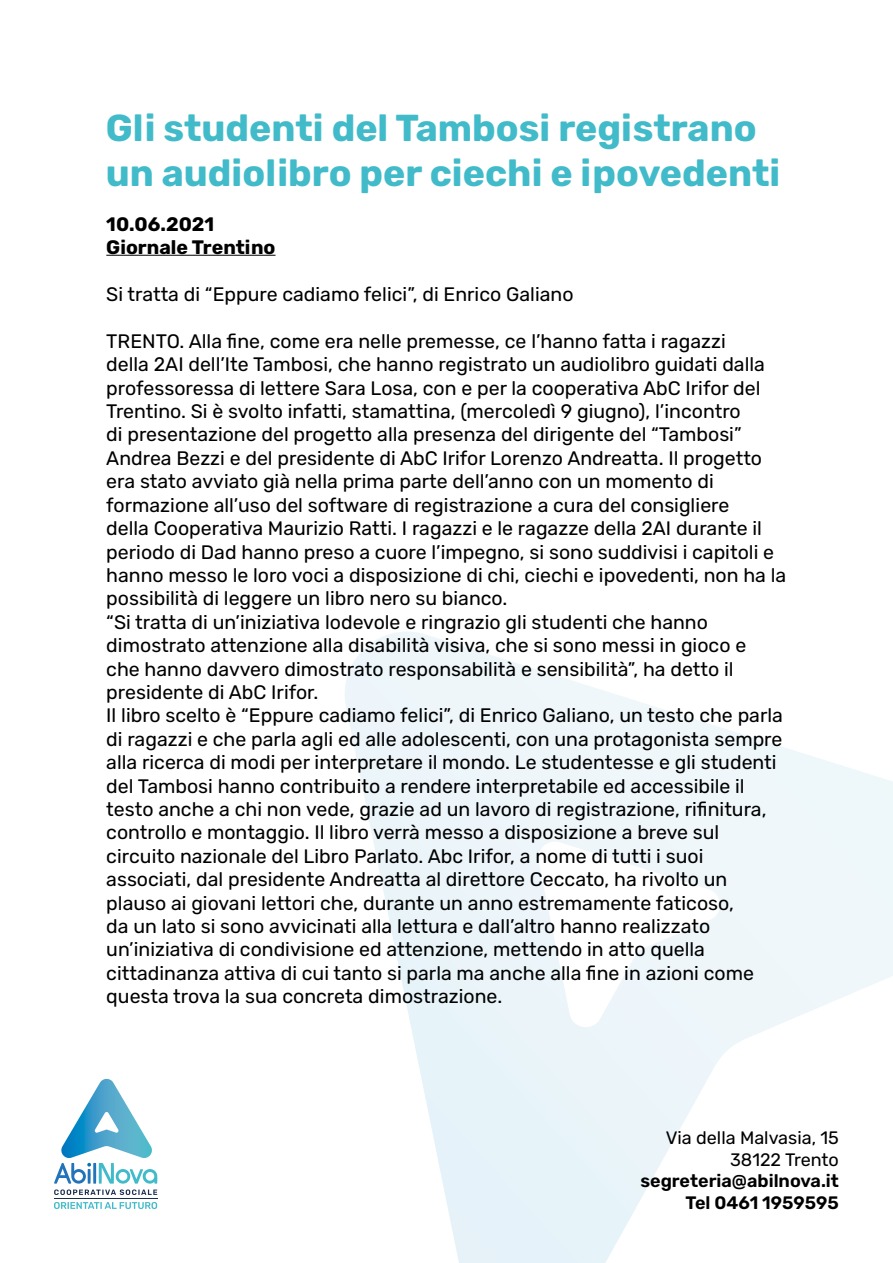
<style>
.page{position:relative;width:893px;height:1263px;background:#fff}
.page>*{position:absolute;margin:0;border:0;box-sizing:border-box;transform-origin:0 0}
.t1{font:700 37.5px/45px "Rubik";color:#41bbc9}
.t2{font:19.5px/23.4px "Rubik";color:#000}
.t3{font:700 19.5px/23.4px "Rubik";color:#000}
.t4{font:600 18px/21.6px "Rubik";color:#000;text-align:right}
.t5{font:18px/21.6px "Rubik";color:#000;text-align:right}
</style>
<div class="page">
<svg style="left:345px;top:632px;width:548px;height:631px"></svg>
<svg style="left:54px;top:1079px;width:103px;height:104px"></svg>
<svg style="left:54px;top:1189px;width:103px;height:6px"></svg>
<svg style="left:54px;top:1202px;width:103px;height:7px"></svg>
<hr style="left:54px;top:1198px;width:103px;height:1px;background:#1d2d50">
<hr style="left:106px;top:255px;width:169px;height:1px;background:#000">
<h1 class="t1" style="left:106px;top:107px;width:676px">Gli studenti del Tambosi registrano un audiolibro per ciechi e ipovedenti</h1>
<p class="t3" style="left:106px;top:213px;width:171px">10.06.2021<br>Giornale Trentino</p>
<p class="t2" style="left:106px;top:283px;width:469px">Si tratta di “Eppure cadiamo felici”, di Enrico Galiano</p>
<p class="t2" style="left:106px;top:330px;width:681px">TRENTO. Alla fine, come era nelle premesse, ce l’hanno fatta i ragazzi<br>della 2AI dell’Ite Tambosi, che hanno registrato un audiolibro guidati dalla professoressa di lettere Sara Losa, con e per la cooperativa AbC Irifor del Trentino. Si è svolto infatti, stamattina, (mercoledì 9 giugno), l’incontro<br>di presentazione del progetto alla presenza del dirigente del “Tambosi” Andrea Bezzi e del presidente di AbC Irifor Lorenzo Andreatta. Il progetto era stato avviato già nella prima parte dell’anno con un momento di formazione all’uso del software di registrazione a cura del consigliere<br>della Cooperativa Maurizio Ratti. I ragazzi e le ragazze della 2AI durante il periodo di Dad hanno preso a cuore l’impegno, si sono suddivisi i capitoli e hanno messo le loro voci a disposizione di chi, ciechi e ipovedenti, non ha la possibilità di leggere un libro nero su bianco.<br>“Si tratta di un’iniziativa lodevole e ringrazio gli studenti che hanno dimostrato attenzione alla disabilità visiva, che si sono messi in gioco e<br>che hanno davvero dimostrato responsabilità e sensibilità”, ha detto il presidente di AbC Irifor.<br>Il libro scelto è “Eppure cadiamo felici”, di Enrico Galiano, un testo che parla di ragazzi e che parla agli ed alle adolescenti, con una protagonista sempre alla ricerca di modi per interpretare il mondo. Le studentesse e gli studenti del Tambosi hanno contribuito a rendere interpretabile ed accessibile il testo anche a chi non vede, grazie ad un lavoro di registrazione, rifinitura, controllo e montaggio. Il libro verrà messo a disposizione a breve sul circuito nazionale del Libro Parlato. Abc Irifor, a nome di tutti i suoi associati, dal presidente Andreatta al direttore Ceccato, ha rivolto un plauso ai giovani lettori che, durante un anno estremamente faticoso,<br>da un lato si sono avvicinati alla lettura e dall’altro hanno realizzato un’iniziativa di condivisione ed attenzione, mettendo in atto quella cittadinanza attiva di cui tanto si parla ma anche alla fine in azioni come questa trova la sua concreta dimostrazione.</p>
<p class="t5" style="left:666px;top:1127px;width:175px">Via della Malvasia, 15<br>38122 Trento</p>
<p class="t4" style="left:640px;top:1171px;width:200px">segreteria@abilnova.it<br>Tel 0461 1959595</p>
</div>
